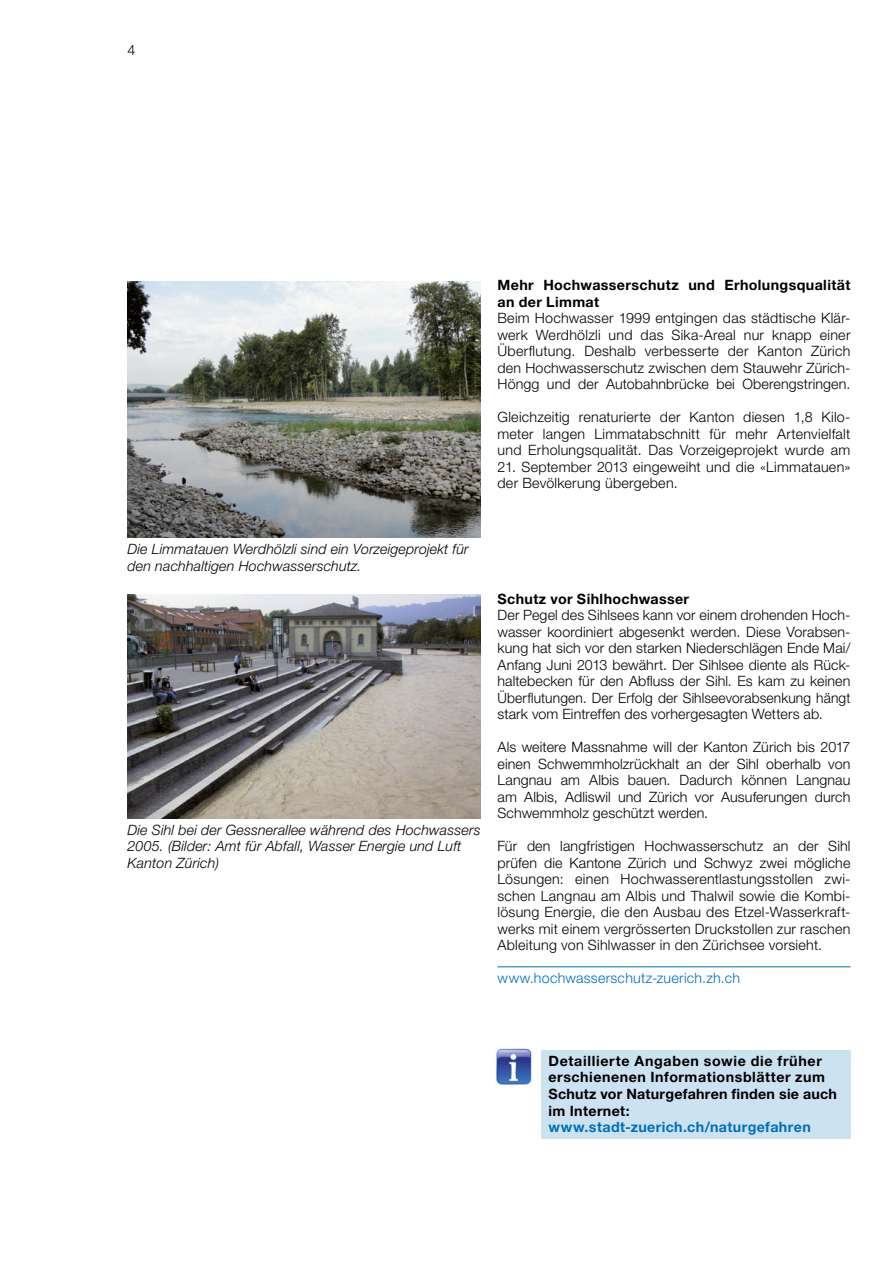
<style>
.page{position:relative;width:893px;height:1263px;background:#fff}
.page>*{position:absolute;margin:0;border:0;box-sizing:border-box;transform-origin:0 0}
.t1{font:300 14.25px/16.5px "Helvetica Neue LT";letter-spacing:.015em;color:#000;text-align:justify}
.t2{font:700 14.25px/16.5px "Helvetica Neue LT";letter-spacing:.03em;color:#000}
.t3{font:italic 300 14.25px/16.5px "Helvetica Neue LT";letter-spacing:.01em;color:#000}
.t4{font:300 14.25px "Helvetica Neue LT";letter-spacing:.02em;color:#006fba}
.t5{font:700 14.25px "Helvetica Neue LT";letter-spacing:.03em;color:#006fba}
</style>
<div class="page">
<div style="left:541px;top:1050px;width:309px;height:88px;background:#cce2f1"></div>
<hr style="left:497px;top:966px;width:353px;height:1px;background:#006fba">
<img style="left:496px;top:1048px;width:36px;height:37px">
<img style="left:128px;top:281px;width:352px;height:257px">
<img style="left:128px;top:594px;width:352px;height:224px">
<p class="t1" style="left:128px;top:41px;width:9px">4</p>
<p class="t2" style="left:497px;top:277px;width:354px">Mehr Hochwasserschutz und Erholungsqualität an der Limmat</p>
<p class="t1" style="left:497px;top:310px;width:354px;text-align:left">Beim Hochwasser 1999 entgingen das städtische Klär&shy;werk Werdhölzli und das Sika-Areal nur knapp einer Überflutung. Deshalb verbesserte der Kanton Zürich den Hochwasserschutz zwischen dem Stauwehr Zürich-Höngg und der Autobahnbrücke bei Oberengstringen.</p>
<p class="t1" style="left:497px;top:409px;width:354px">Gleichzeitig renaturierte der Kanton diesen 1,8 Kilo&shy;meter langen Limmatabschnitt für mehr Artenvielfalt und Erholungsqualität. Das Vorzeigeprojekt wurde am</p>
<p class="t1" style="left:497px;top:458px;width:354px">21. September 2013 eingeweiht und die «Limmatauen» der Bevölkerung übergeben.</p>
<p class="t3" style="left:128px;top:541px;width:343px">Die Limmatauen Werdhölzli sind ein Vorzeigeprojekt für den nachhaltigen Hochwasserschutz.</p>
<p class="t3" style="left:128px;top:821px;width:354px">Die Sihl bei der Gessnerallee während des Hochwassers<br>2005. (Bilder: Amt für Abfall, Wasser Energie und Luft<br>Kanton Zürich)</p>
<p class="t2" style="left:497px;top:590px;width:193px">Schutz vor Sihlhochwasser</p>
<p class="t1" style="left:497px;top:607px;width:354px">Der Pegel des Sihlsees kann vor einem drohenden Hoch&shy;wasser koordiniert abgesenkt werden. Diese Vorabsen&shy;kung hat sich vor den starken Niederschlägen Ende Mai/ Anfang Juni 2013 bewährt. Der Sihlsee diente als Rück&shy;haltebecken für den Abfluss der Sihl. Es kam zu keinen Überflutungen. Der Erfolg der Sihlseevorabsenkung hängt stark vom Eintreffen des vorhergesagten Wetters ab.</p>
<p class="t1" style="left:497px;top:739px;width:354px">Als weitere Massnahme will der Kanton Zürich bis 2017 einen Schwemmholzrückhalt an der Sihl oberhalb von Langnau am Albis bauen. Dadurch können Langnau am Albis, Adliswil und Zürich vor Ausuferungen durch Schwemmholz geschützt werden.</p>
<p class="t1" style="left:497px;top:838px;width:354px">Für den langfristigen Hochwasserschutz an der Sihl prüfen die Kantone Zürich und Schwyz zwei mögliche Lösungen: einen Hochwasserentlastungsstollen zwi&shy;schen Langnau am Albis und Thalwil sowie die Kombi&shy;lösung Energie, die den Ausbau des Etzel-Wasserkraft&shy;werks mit einem vergrösserten Druckstollen zur raschen Ableitung von Sihlwasser in den Zürichsee vorsieht.</p>
<p class="t4" style="left:497px;top:970px;width:244px">www.hochwasserschutz-zuerich.zh.ch</p>
<p class="t2" style="left:548px;top:1052px;width:290px">Detaillierte Angaben sowie die früher erschienenen Informationsblätter zum Schutz vor Naturgefahren finden sie auch im Internet:</p>
<p class="t5" style="left:548px;top:1118px;width:264px">www.stadt-zuerich.ch/naturgefahren</p>
</div>
